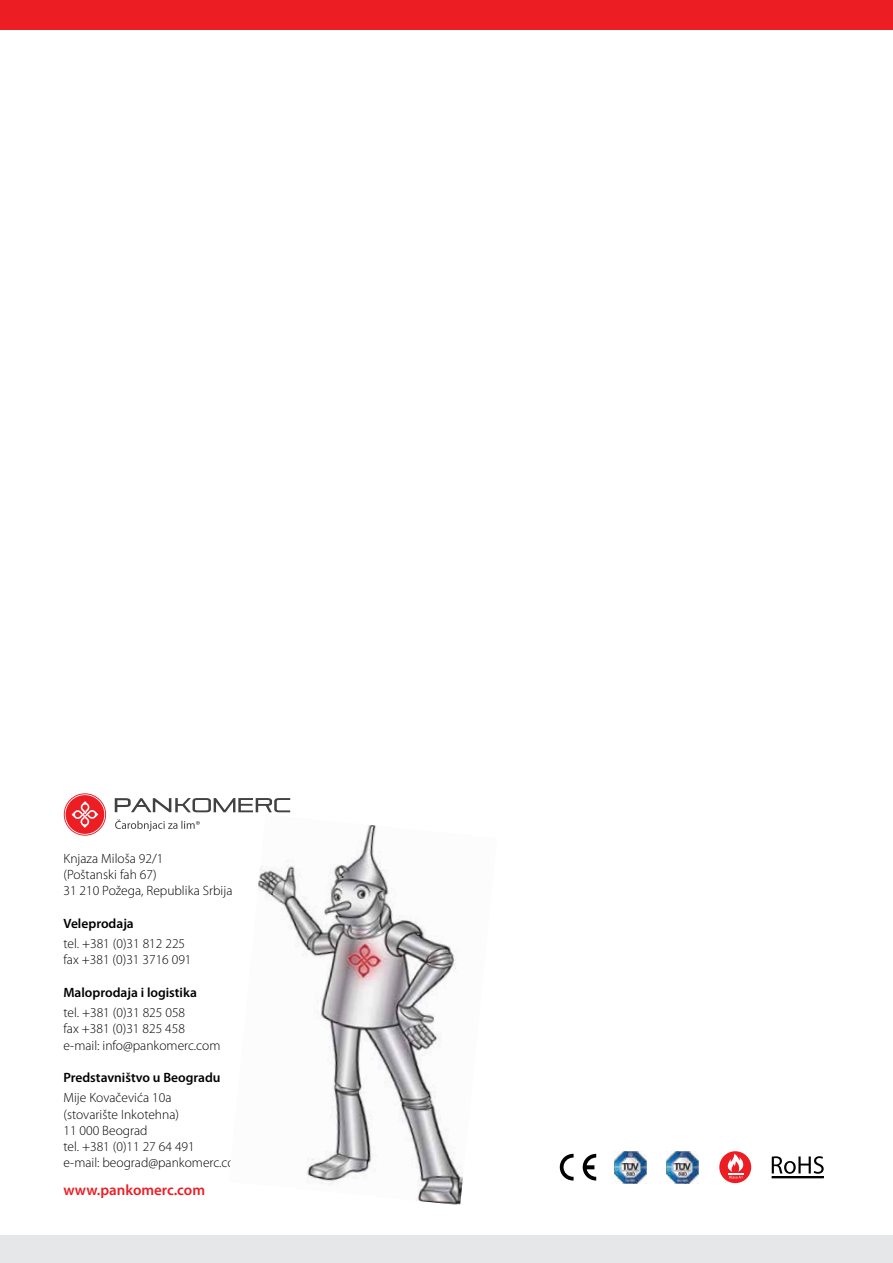
<style>
.page{position:relative;width:893px;height:1263px;background:#fff}
.page>*{position:absolute;margin:0;border:0;box-sizing:border-box;transform-origin:0 0}
.t1{font:600 15px "Myriad Pro";color:#ed1d24}
.t2{font:300 13.5px/16.2px "Myriad Pro";color:#000}
.t3{font:600 13.5px "Myriad Pro";color:#000}
</style>
<div class="page">
<div style="left:0;top:1235px;width:893px;height:28px;background:#e6e7e8"></div>
<div style="left:0;top:0;width:893px;height:30px;background:#ed1d24"></div>
<img style="left:614px;top:1151px;width:32px;height:32px">
<img style="left:667px;top:1151px;width:32px;height:32px">
<svg style="left:560px;top:1154px;width:14px;height:26px"></svg>
<svg style="left:583px;top:1154px;width:13px;height:26px"></svg>
<div style="left:719px;top:1151px;width:32px;height:32px;background:#ed1d24;border-radius:50%"></div>
<svg style="left:728px;top:1154px;width:20px;height:24px"></svg>
<svg style="left:772px;top:1156px;width:52px;height:18px"></svg>
<div style="left:772px;top:1176px;width:51px;height:2px;border:1px solid #000"></div>
<img style="left:258px;top:825px;width:205px;height:380px">
<svg style="left:115px;top:798px;width:175px;height:14px"></svg>
<svg style="left:115px;top:819px;width:85px;height:12px"></svg>
<svg style="left:64px;top:793px;width:42px;height:43px"></svg>
<p class="t2" style="left:63px;top:850px;width:171px">Knjaza Miloša 92/1<br>(Poštanski fah 67)<br>31 210 Požega, Republika Srbija</p>
<p class="t3" style="left:63px;top:914px;width:72px">Veleprodaja</p>
<p class="t2" style="left:63px;top:935px;width:130px">tel. +381 (0)31 812 225 fax +381 (0)31 3716 091</p>
<p class="t3" style="left:63px;top:983px;width:135px">Maloprodaja i logistika</p>
<p class="t2" style="left:63px;top:1004px;width:159px">tel. +381 (0)31 825 058<br>fax +381 (0)31 825 458 e-mail: info@pankomerc.com</p>
<p class="t3" style="left:63px;top:1069px;width:159px">Predstavništvo u Beogradu</p>
<p class="t2" style="left:63px;top:1090px;width:184px">Mije Kovačevića 10a<br>(stovarište I nkotehna)<br>11 000 Beograd<br>tel. +381 (0)11 27 64 491<br>e-mail: beograd@pankomerc.com</p>
<p class="t1" style="left:63px;top:1180px;width:143px">www.pankomerc.com</p>
</div>
